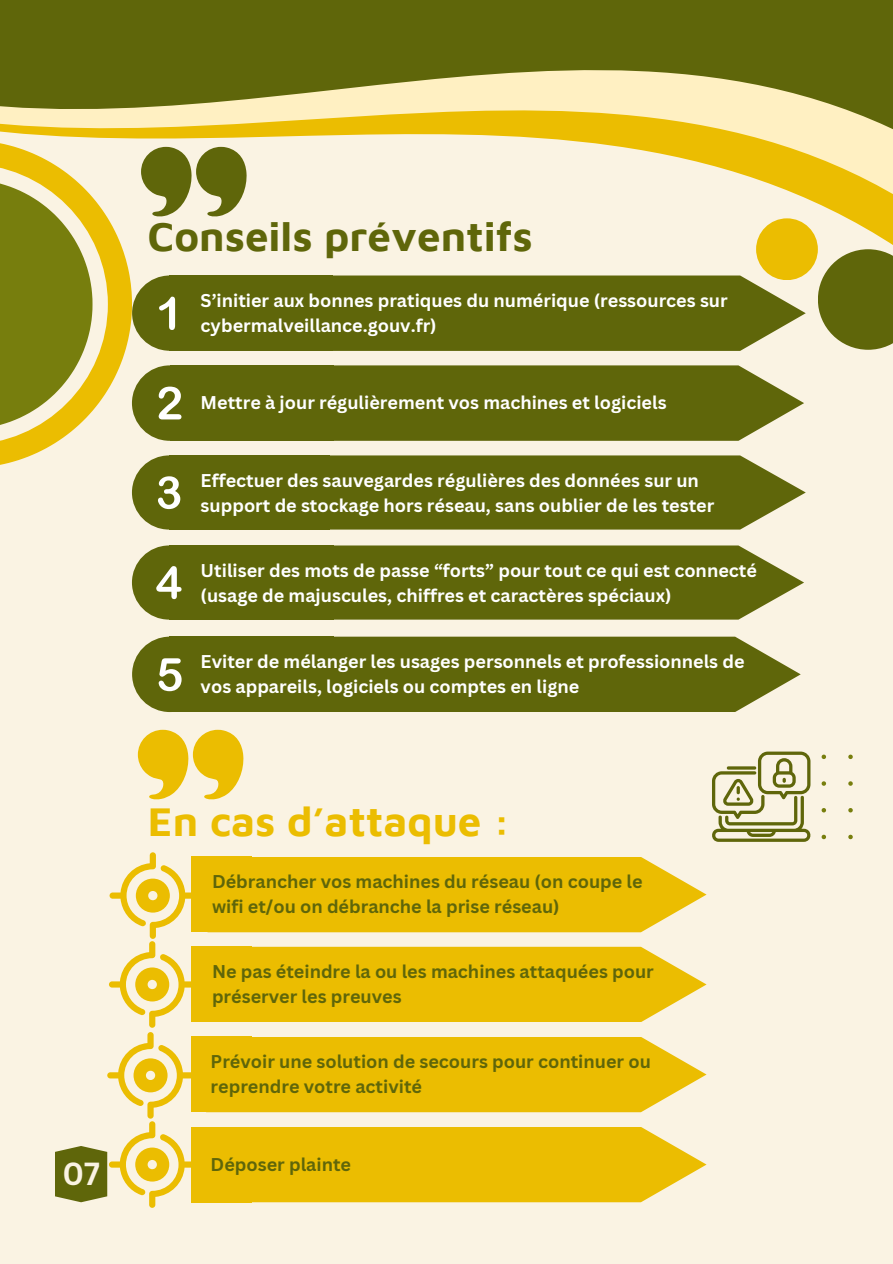
<style>
.page{position:relative;width:893px;height:1264px;background:#fff}
.page>*{position:absolute;margin:0;border:0;box-sizing:border-box;transform-origin:0 0}
.t1{font:700 42px "Maven Pro";color:#5f660a}
.t2{font:700 42px "Maven Pro";color:#ebbd01}
.t3{font:700 31.05px "Canva Sans";color:#faf3e3}
.t4{font:700 18px/24.8px "Canva Sans";color:#fff}
.t5{font:700 18px/24.8px "Canva Sans";color:#5f660a}
</style>
<div class="page">
<div style="left:0;top:0;width:892px;height:1263px;background:#faf3e3"></div>
<svg style="left:0;top:0;width:892px;height:244px"></svg>
<svg style="left:0;top:140px;width:132px;height:325px"></svg>
<svg style="left:817px;top:249px;width:75px;height:101px"></svg>
<div style="left:756px;top:218px;width:61px;height:62px;background:#ebbd01;border-radius:50%"></div>
<svg style="left:821px;top:754px;width:5px;height:5px"></svg>
<svg style="left:848px;top:754px;width:4px;height:5px"></svg>
<svg style="left:821px;top:781px;width:5px;height:4px"></svg>
<svg style="left:848px;top:781px;width:4px;height:4px"></svg>
<svg style="left:821px;top:808px;width:5px;height:4px"></svg>
<svg style="left:848px;top:808px;width:4px;height:4px"></svg>
<svg style="left:821px;top:834px;width:5px;height:5px"></svg>
<svg style="left:848px;top:834px;width:4px;height:5px"></svg>
<svg style="left:141px;top:147px;width:106px;height:70px"></svg>
<svg style="left:138px;top:729px;width:106px;height:70px"></svg>
<svg style="left:55px;top:852px;width:141px;height:355px"></svg>
<svg style="left:712px;top:751px;width:99px;height:90px"></svg>
<div style="left:132px;top:275px;width:75px;height:76px;background:#5f660a;border-radius:50%"></div>
<svg style="left:159px;top:297px;width:16px;height:33px"></svg>
<svg style="left:196px;top:275px;width:609px;height:76px;background:#676e16"></svg>
<div style="left:132px;top:365px;width:75px;height:76px;background:#5f660a;border-radius:50%"></div>
<svg style="left:159px;top:386px;width:22px;height:33px"></svg>
<svg style="left:196px;top:365px;width:608px;height:76px;background:#686e16"></svg>
<div style="left:132px;top:455px;width:74px;height:74px;background:#5f660a;border-radius:50%"></div>
<svg style="left:158px;top:476px;width:22px;height:33px"></svg>
<div style="left:196px;top:455px;width:609px;height:74px;background:#5f660a"></div>
<div style="left:132px;top:545px;width:74px;height:74px;background:#5f660a;border-radius:50%"></div>
<svg style="left:156px;top:566px;width:25px;height:33px"></svg>
<div style="left:196px;top:545px;width:608px;height:74px;background:#5f660a"></div>
<div style="left:132px;top:636px;width:75px;height:76px;background:#5f660a;border-radius:50%"></div>
<svg style="left:159px;top:658px;width:22px;height:33px"></svg>
<div style="left:196px;top:636px;width:604px;height:76px;background:#5f660a"></div>
<div style="left:191px;top:856px;width:61px;height:76px;background:#ebbd01"></div>
<svg style="left:252px;top:857px;width:454px;height:75px;background:#ecc010"></svg>
<div style="left:191px;top:946px;width:61px;height:76px;background:#ebbd01"></div>
<svg style="left:252px;top:946px;width:454px;height:76px;background:#ecc112"></svg>
<div style="left:191px;top:1036px;width:61px;height:76px;background:#ebbd01"></div>
<svg style="left:252px;top:1037px;width:454px;height:75px;background:#ecc010"></svg>
<div style="left:191px;top:1126px;width:61px;height:76px;background:#ebbd01"></div>
<svg style="left:206px;top:1126px;width:500px;height:76px"></svg>
<h1 class="t3" style="left:62px;top:1152px;width:39px">07</h1>
<p class="t1" style="left:148px;top:210px;width:386px">Conseils préventifs</p>
<p class="t4" style="left:201px;top:288px;width:528px">S’initier aux bonnes pratiques du numérique (ressources sur cybermalveillance.gouv.fr)</p>
<p class="t4" style="left:201px;top:390px;width:467px">Mettre à jour régulièrement vos machines et logiciels</p>
<p class="t4" style="left:201px;top:467px;width:515px">Effectuer des sauvegardes régulières des données sur un support de stockage hors réseau, sans oublier de les tester</p>
<p class="t4" style="left:201px;top:557px;width:557px">Utiliser des mots de passe “forts” pour tout ce qui est connecté (usage de majuscules, chiffres et caractères spéciaux)</p>
<p class="t4" style="left:201px;top:648px;width:545px">Eviter de mélanger les usages personnels et professionnels de vos appareils, logiciels ou comptes en ligne</p>
<p class="t2" style="left:148px;top:795px;width:364px">En cas d’attaque :</p>
<p class="t5" style="left:212px;top:869px;width:432px">Débrancher vos machines du réseau (on coupe le wifi et/ou on débranche la prise réseau)</p>
<p class="t5" style="left:212px;top:958px;width:443px">Ne pas éteindre la ou les machines attaquées pour préserver les preuves</p>
<p class="t5" style="left:210px;top:1048px;width:442px">Prévoir une solution de secours pour continuer ou reprendre votre activité</p>
<p class="t5" style="left:210px;top:1151px;width:142px">Déposer plainte</p>
</div>
